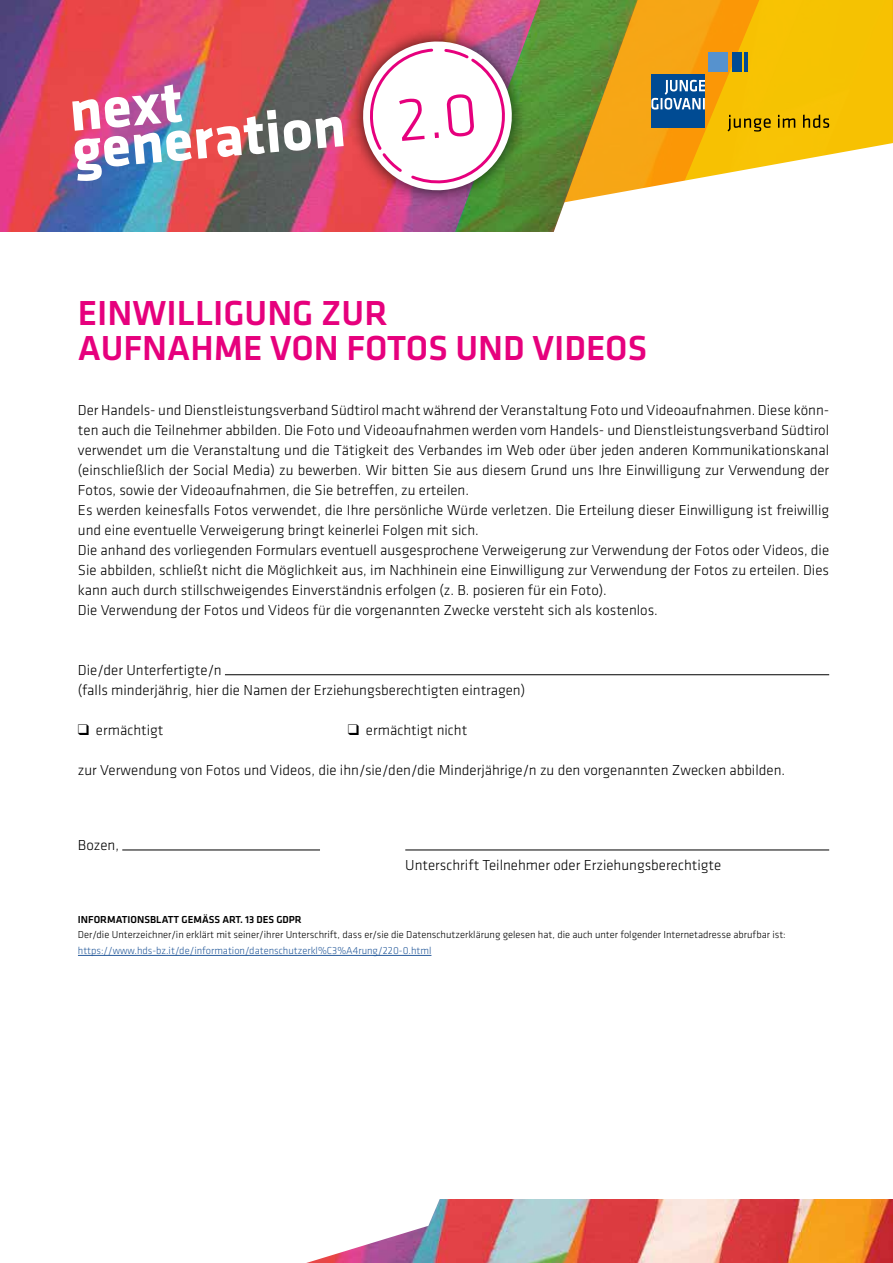
<style>
.page{position:relative;width:893px;height:1263px;background:#fff}
.page>*{position:absolute;margin:0;border:0;box-sizing:border-box;transform-origin:0 0}
.t1{font:500 36px/35.1px "Klavika";color:#e6007d}
.t2{font:300 15px/20.1px "Klavika";color:#000}
.t3{font:300 10.5px "Klavika";color:#000}
.t4{font:300 10.5px "Klavika";color:#275b9b}
.t5{font:500 10.5px "Klavika";color:#000}
</style>
<div class="page">
<img style="left:446px;top:1199px;width:447px;height:64px">
<svg style="left:306px;top:1199px;width:140px;height:64px"></svg>
<hr style="left:78px;top:955px;width:353px;height:1px;background:#275b9b">
<hr style="left:225px;top:674px;width:604px;height:1px;background:#000">
<hr style="left:122px;top:849px;width:198px;height:1px;background:#000">
<hr style="left:405px;top:849px;width:424px;height:1px;background:#000">
<img style="left:0;top:0;width:455px;height:232px">
<svg style="left:638px;top:0;width:255px;height:189px;background:#e7b830"></svg>
<img style="left:455px;top:0;width:183px;height:232px">
<img style="left:72px;top:84px;width:272px;height:97px">
<div style="left:347px;top:26px;width:180px;height:180px;background:#000;opacity:.75"></div>
<svg style="left:360px;top:38px;width:155px;height:156px"></svg>
<h1 class="t1" style="left:78px;top:294px;width:571px">EINWILLIGUNG ZUR<br>AUFNAHME VON FOTOS UND VIDEOS</h1>
<p class="t2" style="left:78px;top:400px;width:753px">Der Handels- und Dienstleistungsverband Südtirol macht während der Veranstaltung Foto und Videoaufnahmen. Diese könn&shy;ten auch die Teilnehmer abbilden. Die Foto und Videoaufnahmen werden vom Handels- und Dienstleistungsverband Südtirol verwendet um die Veranstaltung und die Tätigkeit des Verbandes im Web oder über jeden anderen Kommunikationskanal (einschließlich der Social Media) zu bewerben. Wir bitten Sie aus diesem Grund uns Ihre Einwilligung zur Verwendung der Fotos, sowie der Videoaufnahmen, die Sie betreffen, zu erteilen.<br>Es werden keinesfalls Fotos verwendet, die Ihre persönliche Würde verletzen. Die Erteilung dieser Einwilligung ist freiwillig und eine eventuelle Verweigerung bringt keinerlei Folgen mit sich.<br>Die anhand des vorliegenden Formulars eventuell ausgesprochene Verweigerung zur Verwendung der Fotos oder Videos, die Sie abbilden, schließt nicht die Möglichkeit aus, im Nachhinein eine Einwilligung zur Verwendung der Fotos zu erteilen. Dies kann auch durch stillschweigendes Einverständnis erfolgen (z. B. posieren für ein Foto).<br>Die Verwendung der Fotos und Videos für die vorgenannten Zwecke versteht sich als kostenlos.</p>
<p class="t2" style="left:78px;top:660px;width:449px">Die/der Unterfertigte/n<br>(falls minderjährig, hier die Namen der Erziehungsberechtigten eintragen)</p>
<p class="t2" style="left:78px;top:720px;width:87px">❑ ermächtigt</p>
<p class="t2" style="left:348px;top:720px;width:121px">❑ ermächtigt nicht</p>
<p class="t2" style="left:78px;top:760px;width:709px">zur Verwendung von Fotos und Videos, die ihn/sie/den/die Minderjährige/n zu den vorgenannten Zwecken abbilden.</p>
<p class="t2" style="left:78px;top:835px;width:43px">Bozen,</p>
<p class="t2" style="left:405px;top:855px;width:317px">Unterschrift Teilnehmer oder Erziehungsberechtigte</p>
<p class="t5" style="left:78px;top:912px;width:225px">INFORMATIONSBLATT GEMÄSS ART. 13 DES GDPR</p>
<p class="t3" style="left:78px;top:929px;width:709px">Der/die Unterzeichner/in erklärt mit seiner/ihrer Unterschrift, dass er/sie die Datenschutzerklärung gelesen hat, die auch unter folgender Internetadresse abrufbar ist:</p>
<p class="t4" style="left:78px;top:944px;width:355px">https://www.hds-bz.it/de/information/datenschutzerkl%C3%A4rung/220-0.html</p>
</div>
